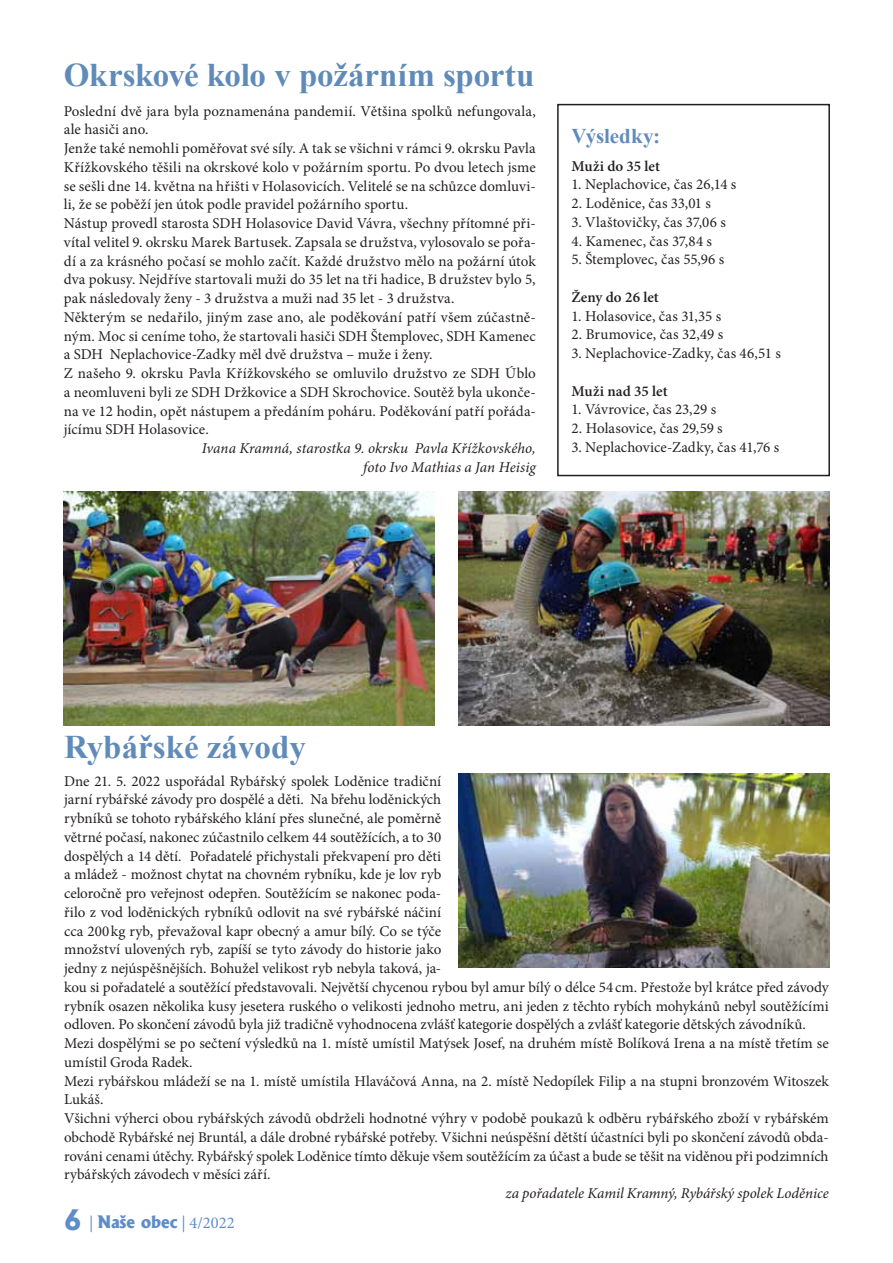
<style>
.page{position:relative;width:893px;height:1263px;background:#fff}
.page>*{position:absolute;margin:0;border:0;box-sizing:border-box;transform-origin:0 0}
.t1{font:700 33px "Times New Roman";color:#608bb9}
.t2{font:700 21px "Times New Roman";letter-spacing:-.005em;color:#608bb9}
.t3{font:16.5px "Minion Pro";color:#5f8dc9}
.t4{font:15px/18.8px "Minion Pro";color:#231f20}
.t5{font:italic 15px/18.8px "Minion Pro";color:#231f20;text-align:right}
.t6{font:600 15px "Minion Pro";color:#231f20}
.s1{font-family:"Albertus";font-weight:800;font-size:27px}
.s2{font-family:"Albertus";font-weight:800}
</style>
<div class="page">
<img style="left:64px;top:491px;width:371px;height:234px">
<img style="left:458px;top:491px;width:371px;height:234px">
<img style="left:458px;top:774px;width:371px;height:194px">
<div style="left:557px;top:104px;width:273px;height:372px;border:2px solid #231f20"></div>
<h1 class="t1" style="left:64px;top:52px;width:472px">Okrskové kolo v požárním sportu</h1>
<p class="t4" style="left:64px;top:101px;width:474px">Poslední dvě jara byla poznamenána pandemií. Většina spolků nefungovala, ale hasiči ano.<br>Jenže také nemohli poměřovat své síly. A tak se všichni v rámci 9. okrsku Pavla Křížkovského těšili na okrskové kolo v požárním sportu. Po dvou letech jsme se sešli dne 14. května na hřišti v Holasovicích. Velitelé se na schůzce domluvi&shy;li, že se poběží jen útok podle pravidel požárního sportu.<br>Nástup provedl starosta SDH Holasovice David Vávra, všechny přítomné při&shy;vítal velitel 9. okrsku Marek Bartusek. Zapsala se družstva, vylosovalo se pořa&shy;dí a za krásného počasí se mohlo začít. Každé družstvo mělo na požární útok dva pokusy. Nejdříve startovali muži do 35 let na tři hadice, B družstev bylo 5, pak následovaly ženy - 3 družstva a muži nad 35 let - 3 družstva.<br>Některým se nedařilo, jiným zase ano, ale poděkování patří všem zúčastně&shy;ným. Moc si ceníme toho, že startovali hasiči SDH Štemplovec, SDH Kamenec a SDH Neplachovice-Zadky měl dvě družstva – muže i ženy.<br>Z našeho 9. okrsku Pavla Křížkovského se omluvilo družstvo ze SDH Úblo a neomluveni byli ze SDH Držkovice a SDH Skrochovice. Soutěž byla ukonče&shy;na ve 12 hodin, opět nástupem a předáním poháru. Poděkování patří pořáda&shy;jícímu SDH Holasovice.</p>
<p class="t5" style="left:202px;top:439px;width:335px">Ivana Kramná, starostka 9. okrsku Pavla Křížkovského, foto Ivo Mathias a Jan Heisig</p>
<h2 class="t2" style="left:571px;top:122px;width:90px">Výsledky:</h2>
<p class="t6" style="left:571px;top:156px;width:90px">Muži do 35 let</p>
<p class="t4" style="left:571px;top:175px;width:167px">1. Neplachovice, čas 26,14 s</p>
<p class="t4" style="left:571px;top:194px;width:141px">2. Loděnice, čas 33,01 s</p>
<p class="t4" style="left:571px;top:213px;width:156px">3. Vlaštovičky, čas 37,06 s</p>
<p class="t4" style="left:571px;top:232px;width:142px">4. Kamenec, čas 37,84 s</p>
<p class="t4" style="left:571px;top:250px;width:154px">5. Štemplovec, čas 55,96 s</p>
<p class="t6" style="left:571px;top:287px;width:89px">Ženy do 26 let</p>
<p class="t4" style="left:571px;top:307px;width:151px">1. Holasovice, čas 31,35 s</p>
<p class="t4" style="left:571px;top:325px;width:153px">2. Brumovice, čas 32,49 s</p>
<p class="t4" style="left:571px;top:344px;width:211px">3. Neplachovice-Zadky, čas 46,51 s</p>
<p class="t6" style="left:571px;top:381px;width:98px">Muži nad 35 let</p>
<p class="t4" style="left:571px;top:400px;width:146px">1. Vávrovice, čas 23,29 s</p>
<p class="t4" style="left:571px;top:419px;width:153px">2. Holasovice, čas 29,59 s</p>
<p class="t4" style="left:571px;top:438px;width:209px">3. Neplachovice-Zadky, čas 41,76 s</p>
<h1 class="t1" style="left:64px;top:724px;width:243px">Rybářské závody</h1>
<p class="t4" style="left:64px;top:771px;width:766px">Dne 21. 5. 2022 uspořádal Rybářský spolek Loděnice tradiční<br>jarní rybářské závody pro dospělé a děti. Na břehu loděnických<br>rybníků se tohoto rybářského klání přes slunečné, ale poměrně<br>větrné počasí, nakonec zúčastnilo celkem 44 soutěžících, a to 30<br>dospělých a 14 dětí. Pořadatelé přichystali překvapení pro děti<br>a mládež - možnost chytat na chovném rybníku, kde je lov ryb<br>celoročně pro veřejnost odepřen. Soutěžícím se nakonec poda-<br>řilo z vod loděnických rybníků odlovit na své rybářské náčiní<br>cca 200kg ryb, převažoval kapr obecný a amur bílý. Co se týče<br>množství ulovených ryb, zapíší se tyto závody do historie jako<br>jedny z nejúspěšnějších. Bohužel velikost ryb nebyla taková, ja-<br>kou si pořadatelé a soutěžící představovali. Největší chycenou rybou byl amur bílý o délce 54cm. Přestože byl krátce před závody rybník osazen několika kusy jesetera ruského o velikosti jednoho metru, ani jeden z těchto rybích mohykánů nebyl soutěžícími odloven. Po skončení závodů byla již tradičně vyhodnocena zvlášť kategorie dospělých a zvlášť kategorie dětských závodníků.<br>Mezi dospělými se po sečtení výsledků na 1. místě umístil Matýsek Josef, na druhém místě Bolíková Irena a na místě třetím se umístil Groda Radek.<br>Mezi rybářskou mládeží se na 1. místě umístila Hlaváčová Anna, na 2. místě Nedopílek Filip a na stupni bronzovém Witoszek Lukáš.<br>Všichni výherci obou rybářských závodů obdrželi hodnotné výhry v podobě poukazů k odběru rybářského zboží v rybářském obchodě Rybářské nej Bruntál, a dále drobné rybářské potřeby. Všichni neúspěšní dětští účastníci byli po skončení závodů obda&shy;rováni cenami útěchy. Rybářský spolek Loděnice tímto děkuje všem soutěžícím za účast a bude se těšit na viděnou při podzimních rybářských závodech v měsíci září.</p>
<p class="t5" style="left:505px;top:1184px;width:325px">za pořadatele Kamil Kramný, Rybářský spolek Loděnice</p>
<p class="t3" style="left:64px;top:1211px;width:172px"><span class="s1">6</span> | <span class="s2">Naše obec</span> | 4/2022</p>
</div>
